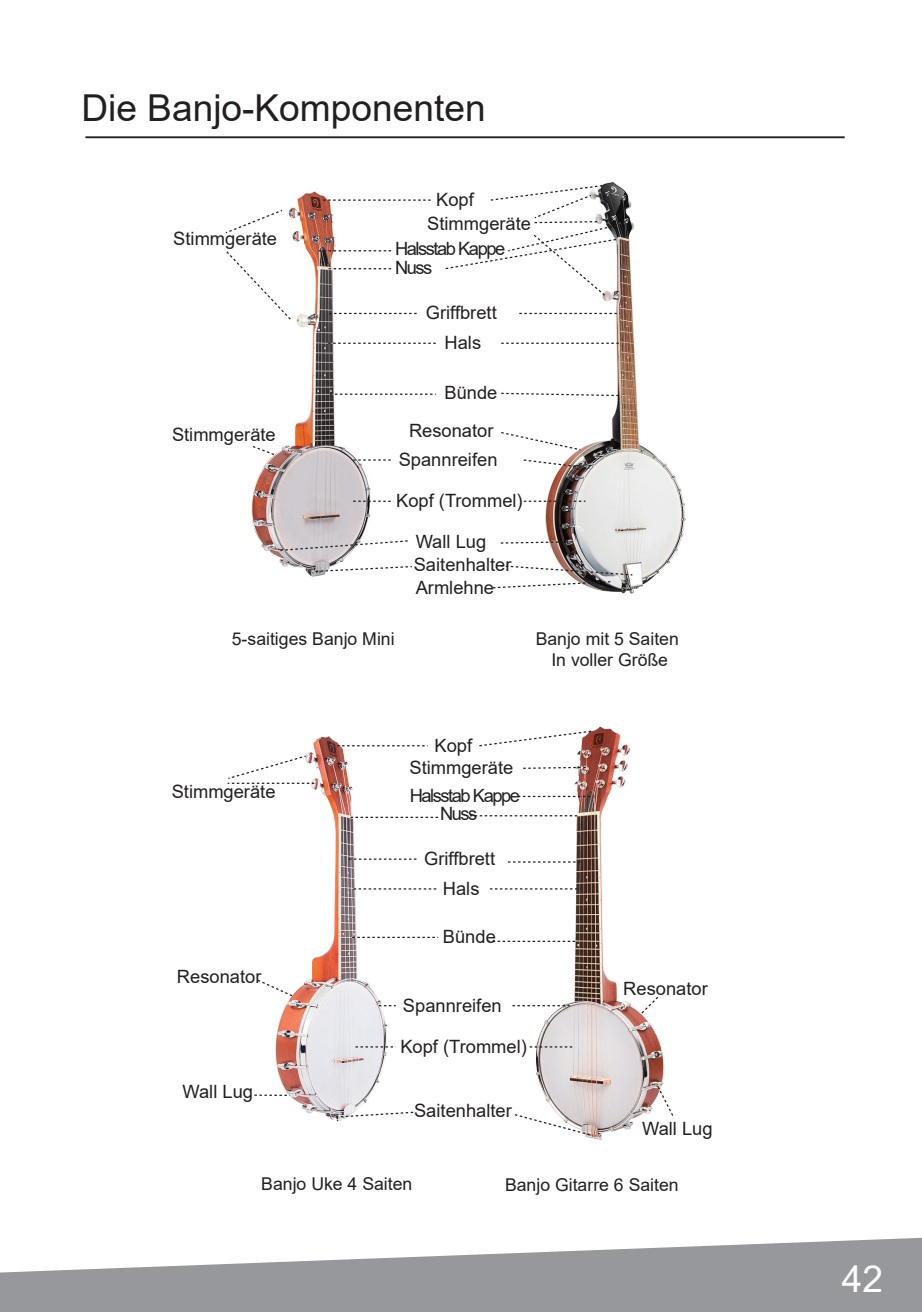
<style>
.page{position:relative;width:922px;height:1312px;background:#fff}
.page>*{position:absolute;margin:0;border:0;box-sizing:border-box;transform-origin:0 0}
.t1{font:37px "Arial";color:#231f20}
.t2{font:37px "Arial";color:#fff}
.t3{font:18.25px/29.8px "Arial";color:#231f20;text-align:center}
.t4{font:18.25px/18px "Arial";letter-spacing:-.08em;color:#231f20}
.t5{font:17.75px/21.2px "Arial";color:#231f20;text-align:center}
</style>
<div class="page">
<img style="left:535px;top:726px;width:129px;height:413px">
<img style="left:275px;top:736px;width:112px;height:385px">
<svg style="left:227px;top:755px;width:87px;height:28px"></svg>
<svg style="left:518px;top:795px;width:72px;height:1px"></svg>
<svg style="left:349px;top:816px;width:89px;height:1px"></svg>
<svg style="left:470px;top:815px;width:107px;height:1px"></svg>
<svg style="left:523px;top:766px;width:64px;height:3px"></svg>
<svg style="left:337px;top:745px;width:88px;height:1px"></svg>
<svg style="left:349px;top:858px;width:68px;height:1px"></svg>
<svg style="left:508px;top:861px;width:72px;height:1px"></svg>
<svg style="left:353px;top:888px;width:84px;height:1px"></svg>
<svg style="left:490px;top:888px;width:90px;height:1px"></svg>
<svg style="left:352px;top:936px;width:86px;height:1px"></svg>
<svg style="left:487px;top:940px;width:89px;height:1px"></svg>
<svg style="left:479px;top:729px;width:114px;height:18px"></svg>
<svg style="left:257px;top:978px;width:36px;height:19px"></svg>
<svg style="left:638px;top:995px;width:21px;height:20px"></svg>
<svg style="left:379px;top:1004px;width:16px;height:2px"></svg>
<svg style="left:512px;top:1004px;width:57px;height:2px"></svg>
<svg style="left:355px;top:1046px;width:38px;height:1px"></svg>
<svg style="left:529px;top:1046px;width:45px;height:1px"></svg>
<svg style="left:254px;top:1094px;width:35px;height:1px"></svg>
<svg style="left:656px;top:1084px;width:19px;height:35px"></svg>
<svg style="left:334px;top:1110px;width:80px;height:8px"></svg>
<svg style="left:514px;top:1112px;width:79px;height:24px"></svg>
<hr style="left:85px;top:136px;width:759px;height:2px;background:#231f20">
<img style="left:545px;top:181px;width:141px;height:412px">
<img style="left:252px;top:191px;width:138px;height:385px">
<svg style="left:226px;top:210px;width:56px;height:23px"></svg>
<svg style="left:319px;top:250px;width:72px;height:1px"></svg>
<svg style="left:328px;top:268px;width:63px;height:1px"></svg>
<svg style="left:226px;top:248px;width:66px;height:73px"></svg>
<svg style="left:323px;top:199px;width:108px;height:2px"></svg>
<svg style="left:329px;top:313px;width:87px;height:1px"></svg>
<svg style="left:519px;top:313px;width:101px;height:1px"></svg>
<svg style="left:328px;top:342px;width:107px;height:2px"></svg>
<svg style="left:501px;top:342px;width:119px;height:2px"></svg>
<svg style="left:330px;top:393px;width:103px;height:2px"></svg>
<svg style="left:501px;top:392px;width:121px;height:5px"></svg>
<svg style="left:501px;top:431px;width:80px;height:20px"></svg>
<svg style="left:353px;top:459px;width:38px;height:1px"></svg>
<svg style="left:523px;top:458px;width:67px;height:11px"></svg>
<svg style="left:353px;top:500px;width:38px;height:2px"></svg>
<svg style="left:523px;top:500px;width:62px;height:2px"></svg>
<svg style="left:279px;top:539px;width:129px;height:12px"></svg>
<svg style="left:314px;top:565px;width:98px;height:7px"></svg>
<svg style="left:500px;top:540px;width:70px;height:4px"></svg>
<svg style="left:492px;top:564px;width:141px;height:25px"></svg>
<svg style="left:445px;top:184px;width:178px;height:113px"></svg>
<svg style="left:0;top:1237px;width:921px;height:74px;fill:#97989c"></svg>
<h1 class="t1" style="left:81px;top:82px;width:405px">Die Banjo-Komponenten</h1>
<p class="t3" style="left:173px;top:223px;width:105px">Stimmgeräte</p>
<p class="t3" style="left:172px;top:419px;width:105px">Stimmgeräte</p>
<p class="t3" style="left:436px;top:184px;width:39px">Kopf</p>
<p class="t4" style="left:395px;top:238px;width:112px;line-height:19.8px">Halsstab Kappe<br>Nuss</p>
<p class="t3" style="left:427px;top:209px;width:105px">Stimmgeräte</p>
<p class="t3" style="left:425px;top:298px;width:72px">Griffbrett<br>Hals</p>
<p class="t3" style="left:409px;top:374px;width:90px;line-height:37.8px;text-align:right">Bünde<br>Resonator</p>
<p class="t3" style="left:398px;top:445px;width:100px">Spannreifen</p>
<p class="t3" style="left:396px;top:486px;width:128px">Kopf (Trommel)</p>
<p class="t3" style="left:413px;top:530px;width:99px;line-height:23px;text-align:left">Wall Lug<br>Saitenhalter<br>Armlehne</p>
<p class="t5" style="left:232px;top:627px;width:164px">5-saitiges Banjo Mini</p>
<p class="t5" style="left:535px;top:628px;width:145px">Banjo mit 5 Saiten<br>In voller Größe</p>
<p class="t3" style="left:172px;top:776px;width:105px">Stimmgeräte</p>
<p class="t3" style="left:177px;top:961px;width:86px">Resonator</p>
<p class="t3" style="left:182px;top:1076px;width:72px">Wall Lug</p>
<p class="t3" style="left:434px;top:730px;width:39px">Kopf</p>
<p class="t4" style="left:440px;top:786px;width:81px;text-indent:-30px">Halsstab Kappe<br>Nuss</p>
<p class="t3" style="left:409px;top:752px;width:105px">Stimmgeräte</p>
<p class="t3" style="left:424px;top:843px;width:72px">Griffbrett<br>Hals</p>
<p class="t3" style="left:443px;top:921px;width:54px">Bünde</p>
<p class="t3" style="left:403px;top:990px;width:100px">Spannreifen</p>
<p class="t3" style="left:400px;top:1031px;width:128px">Kopf (Trommel)</p>
<p class="t3" style="left:414px;top:1095px;width:99px">Saitenhalter</p>
<p class="t3" style="left:623px;top:972px;width:86px">Resonator</p>
<p class="t3" style="left:642px;top:1113px;width:72px">Wall Lug</p>
<p class="t5" style="left:261px;top:1173px;width:152px">Banjo Uke 4 Saiten</p>
<p class="t5" style="left:505px;top:1173px;width:175px">Banjo Gitarre 6 Saiten</p>
<h1 class="t2" style="left:841px;top:1247px;width:22px">3</h1>
<h1 class="t2" style="left:841px;top:1253px;width:43px">42139</h1>
</div>
